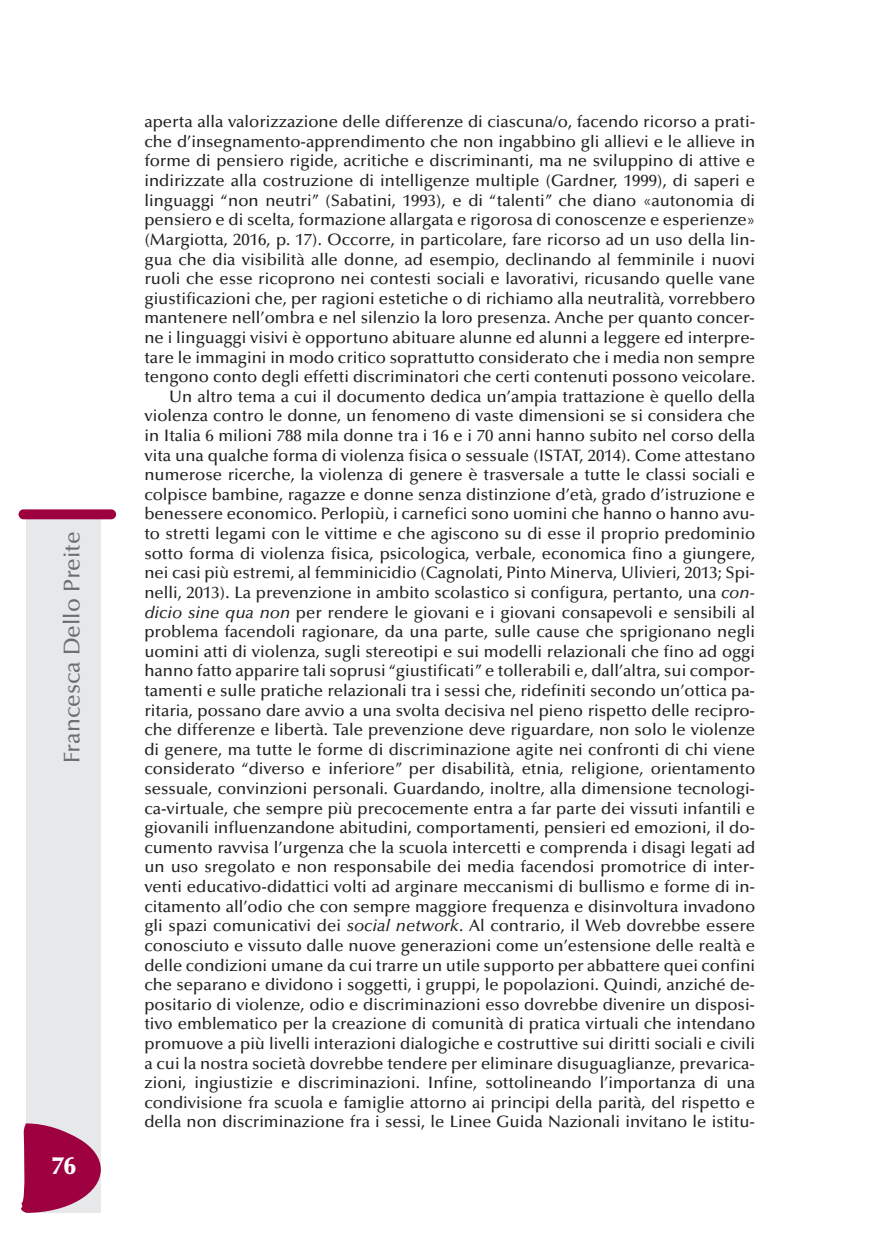
<style>
.page{position:relative;width:869px;height:1241px;background:#fff}
.page>*{position:absolute;margin:0;border:0;box-sizing:border-box;transform-origin:0 0}
.t1{font:900 24.5px "Optima";color:#fff}
.t2{font:500 22.75px "Optima";color:#6c6d70}
.t3{font:500 16.62px/19.6px "Optima";color:#231f20;text-align:right}
.s1{font-style:italic}
</style>
<div class="page">
<div style="left:27px;top:517px;width:74px;height:695px;background:#e7e8e9"></div>
<div style="left:19px;top:509px;width:97px;height:10px;background:#9d0140;border-radius:5px"></div>
<svg style="left:21px;top:1122px;width:80px;height:90px"></svg>
<h2 class="t2" style="left:63px;top:763px;width:233px;rotate:-90deg">Francesca Dello Preite</h2>
<h1 class="t1" style="left:52px;top:1155px;width:26px">76</h1>
<p class="t3" style="left:144px;top:113px;width:612px">aperta alla valorizzazione delle differenze di ciascuna/o, facendo ricorso a prati&shy;che d’insegnamento-apprendimento che non ingabbino gli allievi e le allieve in forme di pensiero rigide, acritiche e discriminanti, ma ne sviluppino di attive e indirizzate alla costruzione di intelligenze multiple (Gardner, 1999), di saperi e linguaggi “non neutri” (Sabatini, 1993), e di “talenti” che diano «autonomia di pensiero e di scelta, formazione allargata e rigorosa di conoscenze e esperienze» (Margiotta, 2016, p. 17). Occorre, in particolare, fare ricorso ad un uso della lin&shy;gua che dia visibilità alle donne, ad esempio, declinando al femminile i nuovi ruoli che esse ricoprono nei contesti sociali e lavorativi, ricusando quelle vane giustificazioni che, per ragioni estetiche o di richiamo alla neutralità, vorrebbero mantenere nell’ombra e nel silenzio la loro presenza. Anche per quanto concer&shy;ne i linguaggi visivi è opportuno abituare alunne ed alunni a leggere ed interpre&shy;tare le immagini in modo critico soprattutto considerato che i media non sempre tengono conto degli effetti discriminatori che certi contenuti possono veicolare.<br>Un altro tema a cui il documento dedica un’ampia trattazione è quello della violenza contro le donne, un fenomeno di vaste dimensioni se si considera che in Italia 6 milioni 788 mila donne tra i 16 e i 70 anni hanno subito nel corso della vita una qualche forma di violenza fisica o sessuale (ISTAT, 2014). Come attestano numerose ricerche, la violenza di genere è trasversale a tutte le classi sociali e colpisce bambine, ragazze e donne senza distinzione d’età, grado d’istruzione e benessere economico. Perlopiù, i carnefici sono uomini che hanno o hanno avu&shy;to stretti legami con le vittime e che agiscono su di esse il proprio predominio sotto forma di violenza fisica, psicologica, verbale, economica fino a giungere, nei casi più estremi, al femminicidio (Cagnolati, Pinto Minerva, Ulivieri, 2013; Spi&shy;nelli, 2013). La prevenzione in ambito scolastico si configura, pertanto, una <span class="s1">con&shy;dicio sine qua non</span> per rendere le giovani e i giovani consapevoli e sensibili al problema facendoli ragionare, da una parte, sulle cause che sprigionano negli uomini atti di violenza, sugli stereotipi e sui modelli relazionali che fino ad oggi hanno fatto apparire tali soprusi “giustificati”e tollerabili e, dall’altra, sui compor&shy;tamenti e sulle pratiche relazionali tra i sessi che, ridefiniti secondo un’ottica pa&shy;ritaria, possano dare avvio a una svolta decisiva nel pieno rispetto delle recipro&shy;che differenze e libertà. Tale prevenzione deve riguardare, non solo le violenze di genere, ma tutte le forme di discriminazione agite nei confronti di chi viene considerato “diverso e inferiore” per disabilità, etnia, religione, orientamento sessuale, convinzioni personali. Guardando, inoltre, alla dimensione tecnologi&shy;ca-virtuale, che sempre più precocemente entra a far parte dei vissuti infantili e giovanili influenzandone abitudini, comportamenti, pensieri ed emozioni, il do&shy;cumento ravvisa l’urgenza che la scuola intercetti e comprenda i disagi legati ad un uso sregolato e non responsabile dei media facendosi promotrice di inter&shy;venti educativo-didattici volti ad arginare meccanismi di bullismo e forme di in&shy;citamento all’odio che con sempre maggiore frequenza e disinvoltura invadono gli spazi comunicativi dei <span class="s1">social network</span>. Al contrario, il Web dovrebbe essere conosciuto e vissuto dalle nuove generazioni come un’estensione delle realtà e delle condizioni umane da cui trarre un utile supporto per abbattere quei confini che separano e dividono i soggetti, i gruppi, le popolazioni. Quindi, anziché de&shy;positario di violenze, odio e discriminazioni esso dovrebbe divenire un disposi&shy;tivo emblematico per la creazione di comunità di pratica virtuali che intendano promuove a più livelli interazioni dialogiche e costruttive sui diritti sociali e civili a cui la nostra società dovrebbe tendere per eliminare disuguaglianze, prevarica&shy;zioni, ingiustizie e discriminazioni. Infine, sottolineando l’importanza di una condivisione fra scuola e famiglie attorno ai principi della parità, del rispetto e della non discriminazione fra i sessi, le Linee Guida Nazionali invitano le istitu-</p>
</div>
